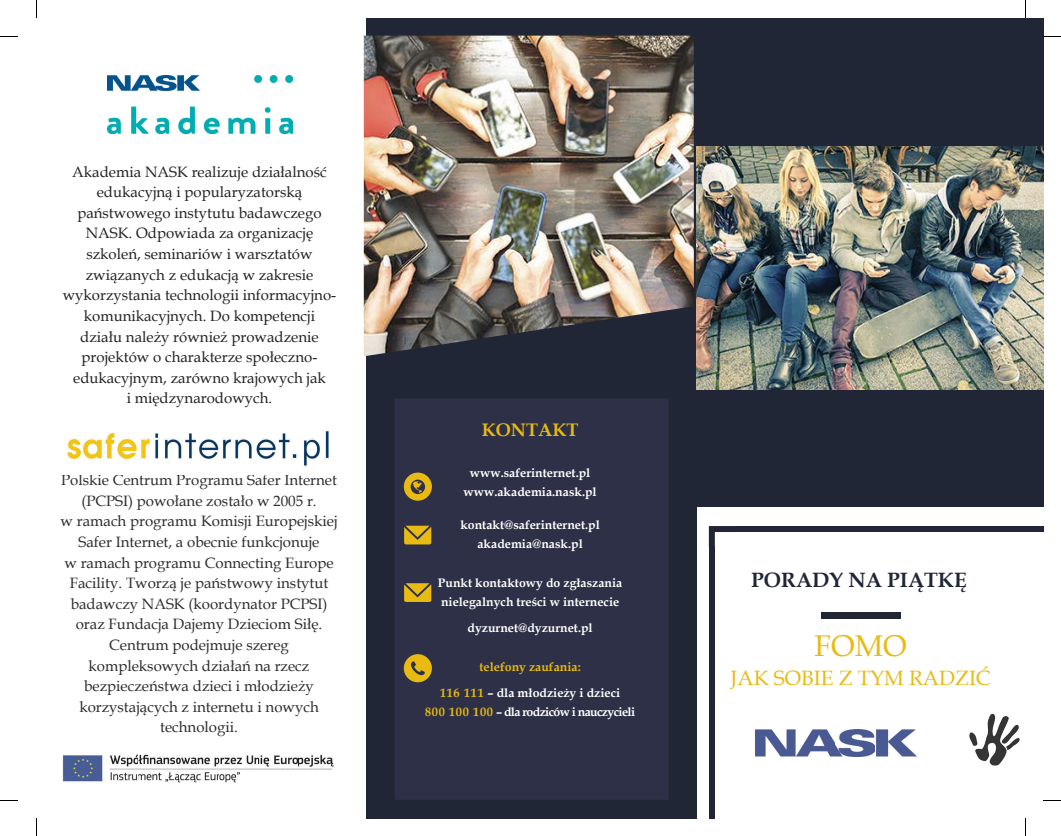
<style>
.page{position:relative;width:1061px;height:836px;background:#fff}
.page>*{position:absolute;margin:0;border:0;box-sizing:border-box;transform-origin:0 0}
.t1{font:30px "Book Antiqua";color:#e8ba12}
.t2{font:20.75px "Book Antiqua";color:#e8ba12}
.t3{font:700 20.75px "Book Antiqua";color:#202636}
.t4{font:700 18.12px "Book Antiqua";color:#e8ba12}
.t5{font:15px/20.6px "Book Antiqua";color:#2c2c2c;text-align:center}
.t6{font:15px/20.6px "Book Antiqua";color:#222;text-align:center}
.t7{font:700 12.38px/19.6px "Book Antiqua";color:#fff;text-align:center}
.t8{font:700 12.38px/26px "Book Antiqua";color:#e8ba12;text-align:center}
.t9{font:700 12.38px "Book Antiqua";letter-spacing:-.05em;color:#fff}
.s1{color:#fff}
.s2{color:#e8ba12}
</style>
<div class="page">
<div style="left:366px;top:18px;width:331px;height:800px;background:#202636"></div>
<div style="left:395px;top:398px;width:273px;height:402px;background:#2e3047"></div>
<svg style="left:709px;top:526px;width:25px;height:20px"></svg>
<div style="left:709px;top:546px;width:6px;height:272px;background:#202636"></div>
<div style="left:734px;top:526px;width:291px;height:6px;background:#202636"></div>
<div style="left:1024px;top:526px;width:19px;height:6px;background:#202636"></div>
<svg style="left:404px;top:654px;width:28px;height:28px"></svg>
<svg style="left:404px;top:472px;width:28px;height:29px"></svg>
<svg style="left:404px;top:526px;width:27px;height:18px"></svg>
<div style="left:685px;top:18px;width:358px;height:488px;background:#202636"></div>
<img style="left:697px;top:146px;width:346px;height:243px">
<img style="left:364px;top:36px;width:330px;height:320px">
<div style="left:821px;top:612px;width:80px;height:7px;background:#202636"></div>
<img style="left:969px;top:713px;width:51px;height:53px">
<svg style="left:36px;top:0;width:1px;height:18px"></svg>
<svg style="left:0;top:36px;width:18px;height:1px"></svg>
<svg style="left:1025px;top:0;width:1px;height:18px"></svg>
<svg style="left:1043px;top:36px;width:18px;height:1px"></svg>
<svg style="left:1025px;top:818px;width:1px;height:18px"></svg>
<svg style="left:1043px;top:800px;width:18px;height:1px"></svg>
<svg style="left:36px;top:818px;width:1px;height:18px"></svg>
<svg style="left:0;top:800px;width:18px;height:1px"></svg>
<img style="left:755px;top:729px;width:161px;height:28px">
<img style="left:67px;top:431px;width:262px;height:35px">
<img style="left:62px;top:754px;width:272px;height:29px">
<img style="left:107px;top:75px;width:185px;height:59px">
<svg style="left:404px;top:583px;width:27px;height:19px"></svg>
<p class="t6" style="left:63px;top:161px;width:275px">Akademia NASK realizuje działalność edukacyjną i popularyzatorską państwowego instytutu badawczego NASK. Odpowiada za organizację szkoleń, seminariów i warsztatów związanych z edukacją w zakresie wykorzystania technologii informacyjno&shy;komunikacyjnych. Do kompetencji działu należy również prowadzenie projektów o charakterze społeczno&shy;edukacyjnym, zarówno krajowych jak<br>i międzynarodowych.</p>
<p class="t5" style="left:61px;top:469px;width:278px">Polskie Centrum Programu Safer Internet (PCPSI) powołane zostało w 2005 r.<br>w ramach programu Komisji Europejskiej Safer Internet, a obecnie funkcjonuje<br>w ramach programu Connecting Europe Facility. Tworzą je państwowy instytut badawczy NASK (koordynator PCPSI) oraz Fundacja Dajemy Dzieciom Siłę.<br>Centrum podejmuje szereg kompleksowych działań na rzecz bezpieczeństwa dzieci i młodzieży korzystających z internetu i nowych technologii.</p>
<p class="t4" style="left:482px;top:418px;width:98px">KONTAKT</p>
<p class="t7" style="left:464px;top:463px;width:135px">www.saferinternet.pl www.akademia.nask.pl</p>
<p class="t7" style="left:460px;top:514px;width:141px">kontakt@saferinternet.pl akademia@nask.pl</p>
<p class="t7" style="left:438px;top:573px;width:186px;text-align:left">Punkt kontaktowy do zgłaszania nielegalnych treści w internecie</p>
<p class="t7" style="left:467px;top:618px;width:127px">dyzurnet@dyzurnet.pl</p>
<p class="t8" style="left:440px;top:653px;width:182px">telefony zaufania:<br>116 111 <span class="s1">– dla młodzieży i dzieci</span></p>
<p class="t9" style="left:425px;top:704px;width:211px"><span class="s2">800 100 100</span> – dla rodziców i nauczycieli</p>
<h2 class="t3" style="left:751px;top:566px;width:217px">PORADY NA PIĄTKĘ</h2>
<h1 class="t1" style="left:814px;top:625px;width:94px">FOMO</h1>
<h2 class="t2" style="left:731px;top:664px;width:262px">JAK SOBIE Z TYM RADZIĆ</h2>
</div>
